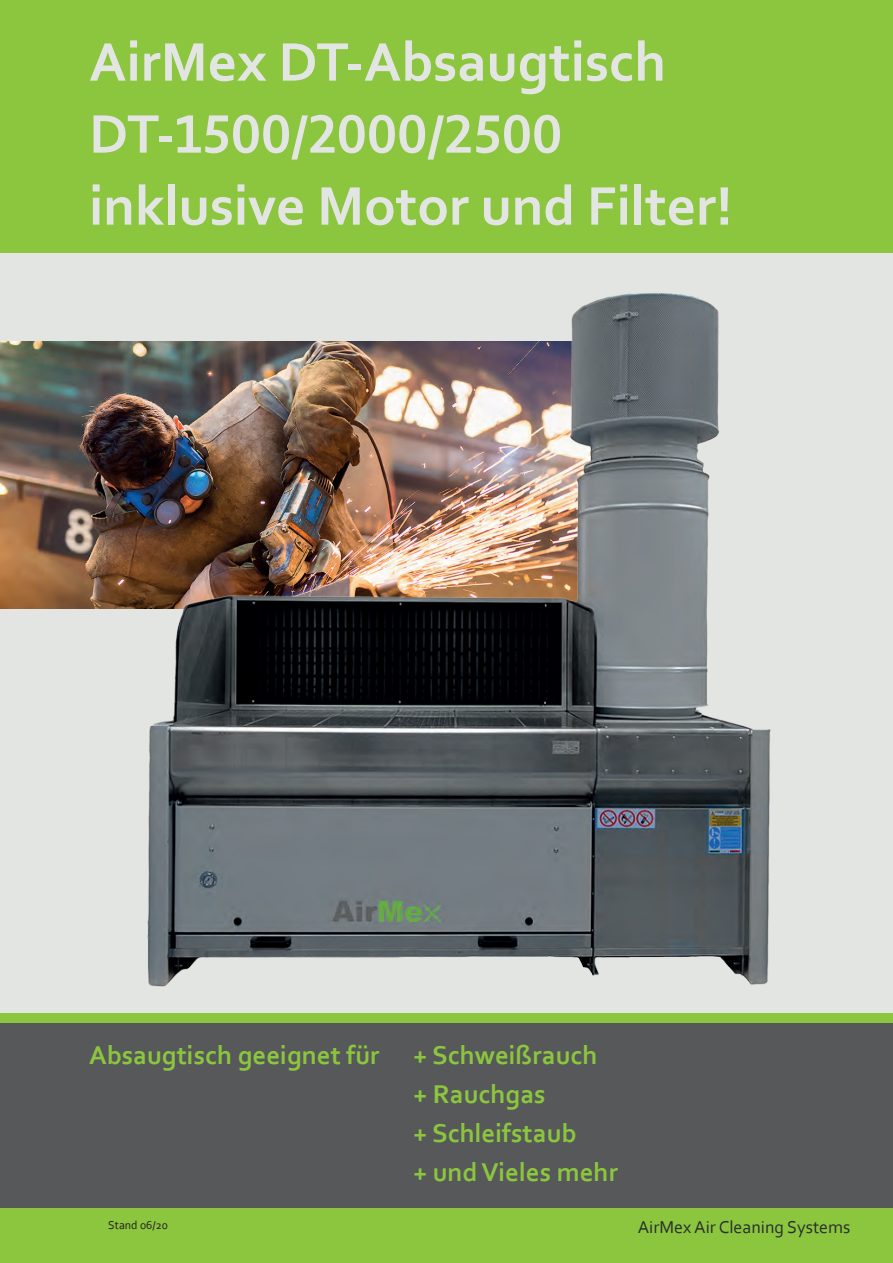
<style>
.page{position:relative;width:893px;height:1263px;background:#fff}
.page>*{position:absolute;margin:0;border:0;box-sizing:border-box;transform-origin:0 0}
.t1{font:700 57px/72px "Corbel";color:#e2e5e2}
.t2{font:700 27px/39px "Corbel";color:#8bc63e}
.t3{font:18px "Corbel";color:#292d2f}
.t4{font:12px "Corbel";color:#231f20}
</style>
<div class="page">
<div style="left:0;top:55px;width:893px;height:1153px;background:#e2e5e2"></div>
<div style="left:0;top:0;width:893px;height:252px;background:#8bc63e"></div>
<div style="left:0;top:1208px;width:893px;height:55px;background:#8bc63e"></div>
<div style="left:0;top:1023px;width:893px;height:185px;background:#57585a"></div>
<div style="left:0;top:1013px;width:893px;height:10px;background:#8bc63e"></div>
<img style="left:0;top:341px;width:134px;height:267px">
<img style="left:134px;top:293px;width:637px;height:694px">
<h1 class="t1" style="left:89px;top:24px;width:645px">AirMex DT-Absaugtisch<br>DT-1500/2000/2500 inklusive Motor und Filter!</h1>
<p class="t2" style="left:413px;top:1035px;width:207px;text-indent:-324px">Absaugtisch geeignet für + Schweißrauch + Rauchgas<br>+ Schleifstaub<br>+ und Vieles mehr</p>
<p class="t4" style="left:108px;top:1218px;width:61px">Stand 06/20</p>
<p class="t3" style="left:638px;top:1216px;width:214px">AirMex Air Cleaning Systems</p>
</div>
